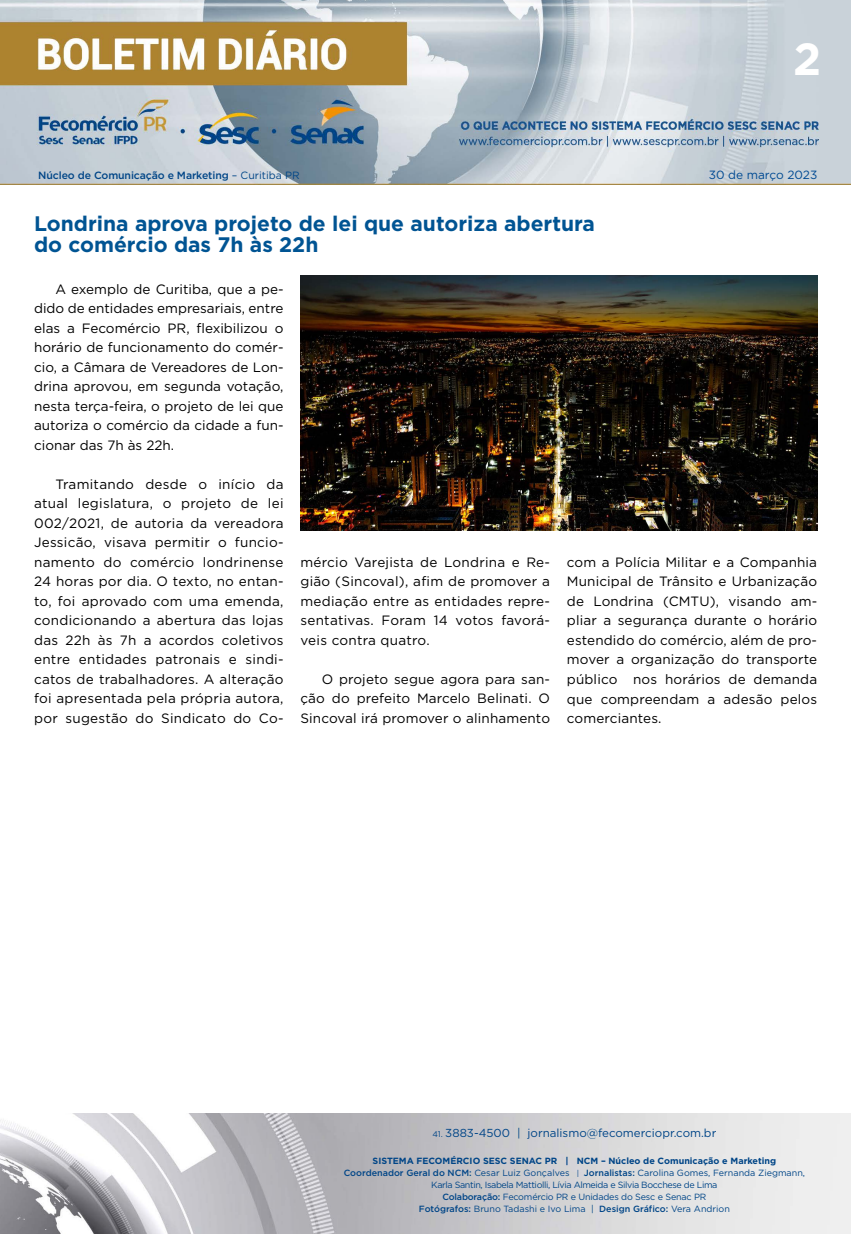
<style>
.page{position:relative;width:851px;height:1234px;background:#fff}
.page>*{position:absolute;margin:0;border:0;box-sizing:border-box;transform-origin:0 0}
.t1{font:700 45px "Gotham";color:#fff}
.t2{font:700 21px/21px "Gotham";color:#005493}
.t3{font:13.5px/19.5px "Gotham";letter-spacing:.01em;color:#000;text-align:justify}
.t4{font:11.85px "Gotham";color:#004a93}
.t5{font:11.55px "Gotham";color:#004587}
.t6{font:500 10.5px "Gotham";letter-spacing:-.01em;color:#004587}
.t7{font:9px/12px "Gotham";letter-spacing:-.02em;color:#004587;text-align:center}
.s1{font-weight:400}
.s2{font-size:8.25px}
.s3{font-weight:700}
.s4{font-weight:500}
.s5{font-size:7.65px}
</style>
<div class="page">
<img style="left:0;top:0;width:850px;height:184px">
<img style="left:0;top:1113px;width:850px;height:120px">
<img style="left:300px;top:275px;width:517px;height:255px">
<h1 class="t1" style="left:793px;top:29px;width:30px">2</h1>
<p class="t6" style="left:38px;top:168px;width:263px">Núcleo de Comunicação e Marketing <span class="s1">– Curitiba PR</span></p>
<p class="t4" style="left:708px;top:167px;width:110px">30 de março 2023</p>
<h2 class="t2" style="left:34px;top:212px;width:562px">Londrina aprova projeto de lei que autoriza abertura do comércio das 7h às 22h</h2>
<p class="t3" style="left:34px;top:279px;width:251px;text-indent:21px">A exemplo de Curitiba, que a pe&shy;dido de entidades empresariais, entre elas a Fecomércio PR, flexibilizou o horário de funcionamento do comér&shy;cio, a Câmara de Vereadores de Lon&shy;drina aprovou, em segunda votação, nesta terça-feira, o projeto de lei que autoriza o comércio da cidade a fun&shy;cionar das 7h às 22h.</p>
<p class="t3" style="left:34px;top:474px;width:251px;text-indent:21px">Tramitando desde o início da atual legislatura, o projeto de lei 002/2021, de autoria da vereadora Jessicão, visava permitir o funcio&shy;namento do comércio londrinense 24 horas por dia. O texto, no entan&shy;to, foi aprovado com uma emenda, condicionando a abertura das lojas das 22h às 7h a acordos coletivos entre entidades patronais e sindi&shy;catos de trabalhadores. A alteração foi apresentada pela própria autora, por sugestão do Sindicato do Co-</p>
<p class="t3" style="left:300px;top:552px;width:251px">mércio Varejista de Londrina e Re&shy;gião (Sincoval), afim de promover a mediação entre as entidades repre&shy;sentativas. Foram 14 votos favorá&shy;veis contra quatro.</p>
<p class="t3" style="left:300px;top:669px;width:251px;text-indent:21px">O projeto segue agora para san&shy;ção do prefeito Marcelo Belinati. O Sincoval irá promover o alinhamento</p>
<p class="t3" style="left:567px;top:552px;width:252px">com a Polícia Militar e a Companhia Municipal de Trânsito e Urbanização de Londrina (CMTU), visando am&shy;pliar a segurança durante o horário estendido do comércio, além de pro&shy;mover a organização do transporte público nos horários de demanda que compreendam a adesão pelos comerciantes.</p>
<p class="t5" style="left:432px;top:1125px;width:285px"><span class="s2">41.</span> 3883-4500 | jornalismo@fecomerciopr.com.br</p>
<p class="t7" style="left:343px;top:1154px;width:463px"><span class="s3">SISTEMA FECOMÉRCIO SESC SENAC PR | NCM – Núcleo de Comunicação e Marketing </span><span class="s4">Coordenador Geral do NCM:</span> Cesar Luiz Gonçalves <span class="s5">|</span> <span class="s4">Jornalistas:</span> Carolina Gomes, Fernanda Ziegmann, Karla Santin, Isabela Mattiolli, Lívia Almeida e Silvia Bocchese de Lima<br><span class="s4">Colaboração:</span> Fecomércio PR e Unidades do Sesc e Senac PR<br><span class="s4">Fotógrafos:</span> Bruno Tadashi e Ivo Lima | <span class="s4">Design Gráfico:</span> Vera Andrion</p>
</div>
